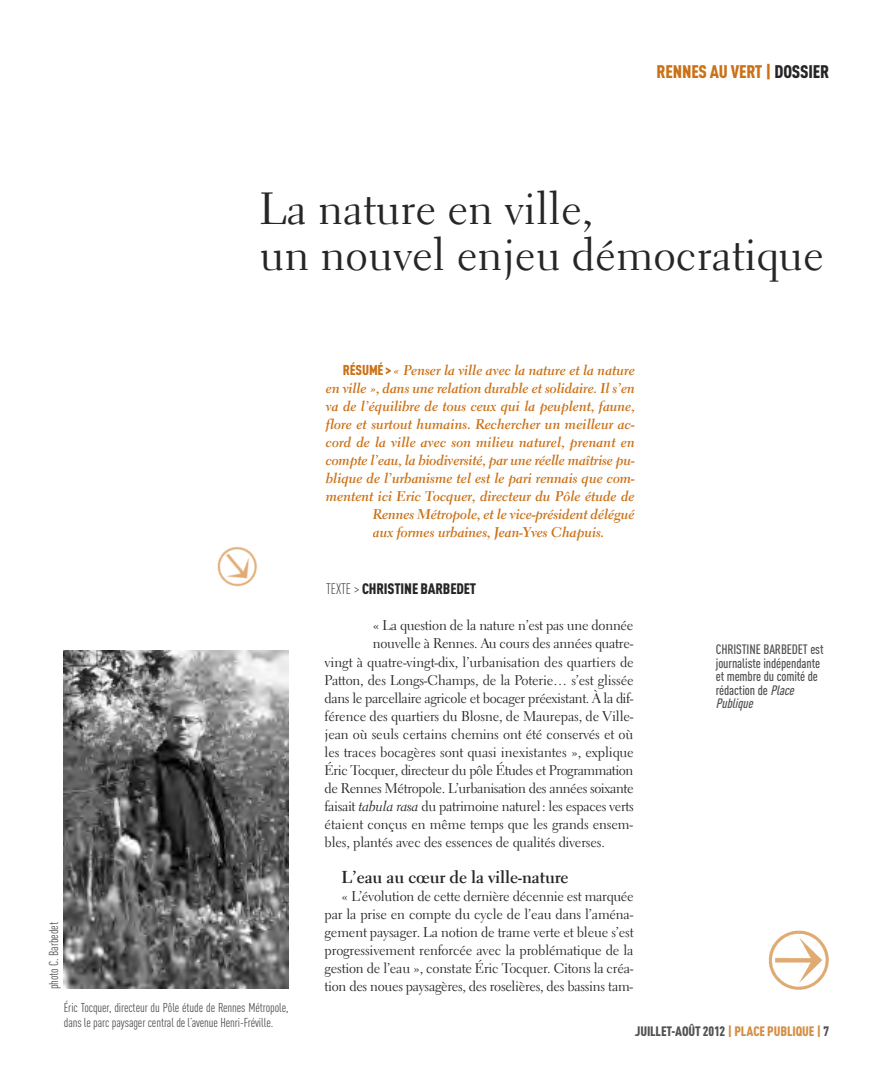
<style>
.page{position:relative;width:893px;height:1085px;background:#fff}
.page>*{position:absolute;margin:0;border:0;box-sizing:border-box;transform-origin:0 0}
.t1{font:45px/45px "Electra LT";color:#272627}
.t2{font:900 18px "DIN Cond";letter-spacing:-.01em;color:#cb7116}
.t3{font:700 17.25px "Electra LT";letter-spacing:-.01em;color:#272627}
.t4{font:900 15px "DIN Cond";letter-spacing:-.01em;color:#272627}
.t5{font:14.1px/18px "Electra LT";letter-spacing:-.015em;color:#272627;text-align:justify}
.t6{font:14.1px "Electra LT Bold Cursive";letter-spacing:-.01em;color:#cb7116}
.t7{font:500 13.5px/13.5px "DIN Cond";letter-spacing:-.01em;color:#525152}
.t8{font:900 13.5px "DIN Cond";letter-spacing:-.01em;color:#525152}
.t9{font:12.75px/15px "DIN Cond";letter-spacing:-.01em;color:#525152}
.s1{color:#272627}
.s2{font-family:"DIN Cond";font-weight:900}
.s3{font-weight:300}
.s4{font-family:"Electra LT Cursive"}
.s5{font-style:italic}
.s6{color:#d58e44}
</style>
<div class="page">
<img style="left:768px;top:930px;width:61px;height:60px">
<img style="left:217px;top:546px;width:40px;height:41px">
<img style="left:64px;top:651px;width:224px;height:337px">
<p class="t2" style="left:657px;top:60px;width:174px">RENNES AU VERT | <span class="s1">DOSSIER</span></p>
<h1 class="t1" style="left:259px;top:191px;width:566px">La nature en ville,<br>un nouvel enjeu démocratique</h1>
<p class="t6" style="left:343px;top:365px;width:294px"><span class="s2">RÉSUMÉ &gt;</span> « Penser la ville avec la nature et la nature</p>
<p class="t6" style="left:326px;top:382px;width:311px">en ville », dans une relation durable et solidaire. Il s’en</p>
<p class="t6" style="left:326px;top:400px;width:311px">va de l’équilibre de tous ceux qui la peuplent, faune,</p>
<p class="t6" style="left:326px;top:419px;width:311px">flore et surtout humains. Rechercher un meilleur ac-</p>
<p class="t6" style="left:326px;top:437px;width:310px">cord de la ville avec son milieu naturel, prenant en</p>
<p class="t6" style="left:326px;top:455px;width:310px">compte l’eau, la biodiversité, par une réelle maîtrise pu-</p>
<p class="t6" style="left:326px;top:473px;width:311px">blique de l’urbanisme tel est le pari rennais que com-</p>
<p class="t6" style="left:326px;top:491px;width:311px">mentent ici Eric Tocquer, directeur du Pôle étude de</p>
<p class="t6" style="left:373px;top:509px;width:263px">Rennes Métropole, et le vice-président délégué</p>
<p class="t6" style="left:373px;top:527px;width:233px">aux formes urbaines, Jean-Yves Chapuis.</p>
<p class="t9" style="left:46px;top:989px;width:68px;rotate:-90deg">photo C. Barbedet</p>
<p class="t9" style="left:64px;top:999px;width:226px">Éric Tocquer, directeur du Pôle étude de Rennes Métropole, dans le parc paysager central de l’avenue Henri-Fréville.</p>
<p class="t4" style="left:326px;top:580px;width:151px"><span class="s3">TEXTE &gt;</span> CHRISTINE BARBEDET</p>
<p class="t5" style="left:373px;top:618px;width:262px">« La question de la nature n’est pas une donnée</p>
<p class="t5" style="left:373px;top:636px;width:262px">nouvelle à Rennes. Au cours des années quatre-</p>
<p class="t5" style="left:325px;top:654px;width:311px">vingt à quatre-vingt-dix, l’urbanisation des quartiers de</p>
<p class="t5" style="left:325px;top:672px;width:310px">Patton, des Longs-Champs, de la Poterie… s’est glissée</p>
<p class="t5" style="left:325px;top:690px;width:310px">dans le parcellaire agricole et bocager préexistant. À la dif-</p>
<p class="t5" style="left:325px;top:708px;width:310px">férence des quartiers du Blosne, de Maurepas, de Ville-</p>
<p class="t5" style="left:325px;top:726px;width:310px">jean où seuls certains chemins ont été conservés et où</p>
<p class="t5" style="left:325px;top:744px;width:311px">les traces bocagères sont quasi inexistantes », explique</p>
<p class="t5" style="left:325px;top:762px;width:310px">Éric Tocquer, directeur du pôle Études et Programmation</p>
<p class="t5" style="left:325px;top:780px;width:310px">de Rennes Métropole. L’urbanisation des années soixante</p>
<p class="t5" style="left:325px;top:798px;width:311px">faisait <span class="s4">tabula rasa</span> du patrimoine naturel: les espaces verts</p>
<p class="t5" style="left:325px;top:816px;width:310px">étaient conçus en même temps que les grands ensem-</p>
<p class="t5" style="left:325px;top:834px;width:282px">bles, plantés avec des essences de qualités diverses.</p>
<p class="t3" style="left:342px;top:869px;width:228px">L’eau au cœur de la ville-nature</p>
<p class="t5" style="left:325px;top:888px;width:311px;text-indent:17px">« L’évolution de cette dernière décennie est marquée par la prise en compte du cycle de l’eau dans l’aména&shy;gement paysager. La notion de trame verte et bleue s’est progressivement renforcée avec la problématique de la gestion de l’eau », constate Éric Tocquer. Citons la créa&shy;tion des noues paysagères, des roselières, des bassins tam-</p>
<p class="t7" style="left:716px;top:642px;width:109px">CHRISTINE BARBEDET est journaliste indépendante et membre du comité de rédaction de <span class="s5">Place<br>Publique</span></p>
<p class="t8" style="left:635px;top:1022px;width:196px">JUILLET-AOÛT 2012 <span class="s6">| PLACE PUBLIQUE |</span> 7</p>
</div>
